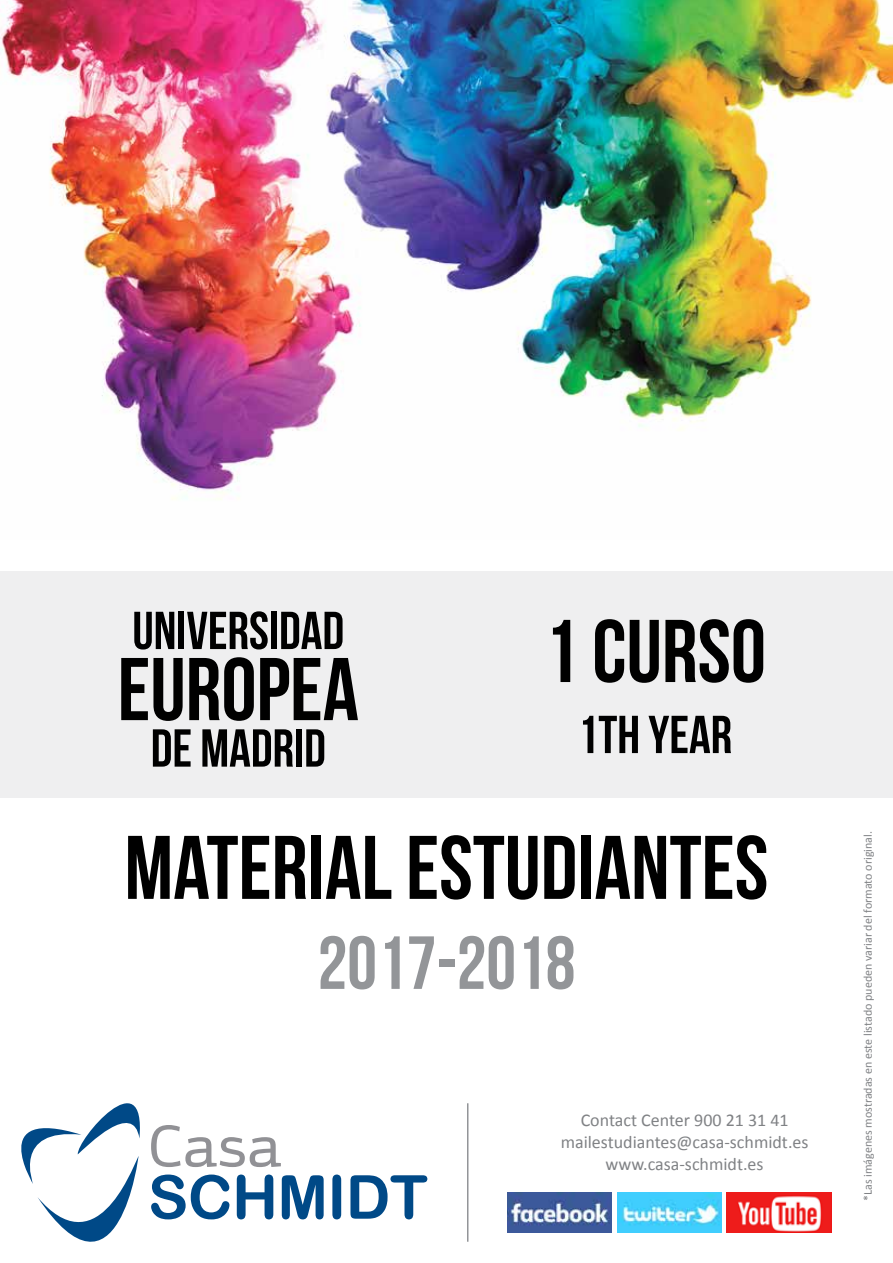
<style>
.page{position:relative;width:893px;height:1263px;background:#fff}
.page>*{position:absolute;margin:0;border:0;box-sizing:border-box;transform-origin:0 0}
.t1{font:90px "Bebas Neue";color:#000}
.t2{font:88.8px "Bebas Neue";color:#000}
.t3{font:75px "Bebas Neue";color:#939598}
.t4{font:53.25px "Bebas Neue";color:#000}
.t5{font:18px/21.6px "Calibri";color:#808285;text-align:center}
.t6{font:12px "Calibri";color:#808285}
</style>
<div class="page">
<div style="left:0;top:571px;width:893px;height:226px;background:#efeff0"></div>
<img style="left:0;top:0;width:893px;height:500px">
<svg style="left:21px;top:1103px;width:303px;height:139px"></svg>
<svg style="left:332px;top:1174px;width:9px;height:45px"></svg>
<svg style="left:350px;top:1175px;width:77px;height:44px"></svg>
<hr style="left:467px;top:1103px;width:1px;height:139px;background:#939598">
<img style="left:507px;top:1193px;width:105px;height:39px">
<img style="left:617px;top:1193px;width:105px;height:39px">
<img style="left:727px;top:1193px;width:104px;height:39px">
<h3 class="t4" style="left:132px;top:601px;width:213px">UNIVERSIDAD</h3>
<h2 class="t2" style="left:118px;top:641px;width:243px">EUROPEA</h2>
<h3 class="t4" style="left:151px;top:719px;width:177px">DE MADRID</h3>
<h2 class="t2" style="left:543px;top:603px;width:224px">1 CURSO</h2>
<h3 class="t4" style="left:577px;top:705px;width:156px">1TH YEAR</h3>
<h1 class="t1" style="left:125px;top:818px;width:645px">MATERIAL ESTUDIANTES</h1>
<h3 class="t3" style="left:318px;top:922px;width:259px">2017-2018</h3>
<p class="t5" style="left:561px;top:1109px;width:249px">Contact Center 900 21 31 41 mailestudiantes@casa-schmidt.es www.casa-schmidt.es</p>
<p class="t6" style="left:860px;top:1201px;width:371px;rotate:-90deg">*Las imágenes mostradas en este listado pueden variar del formato original.</p>
</div>
